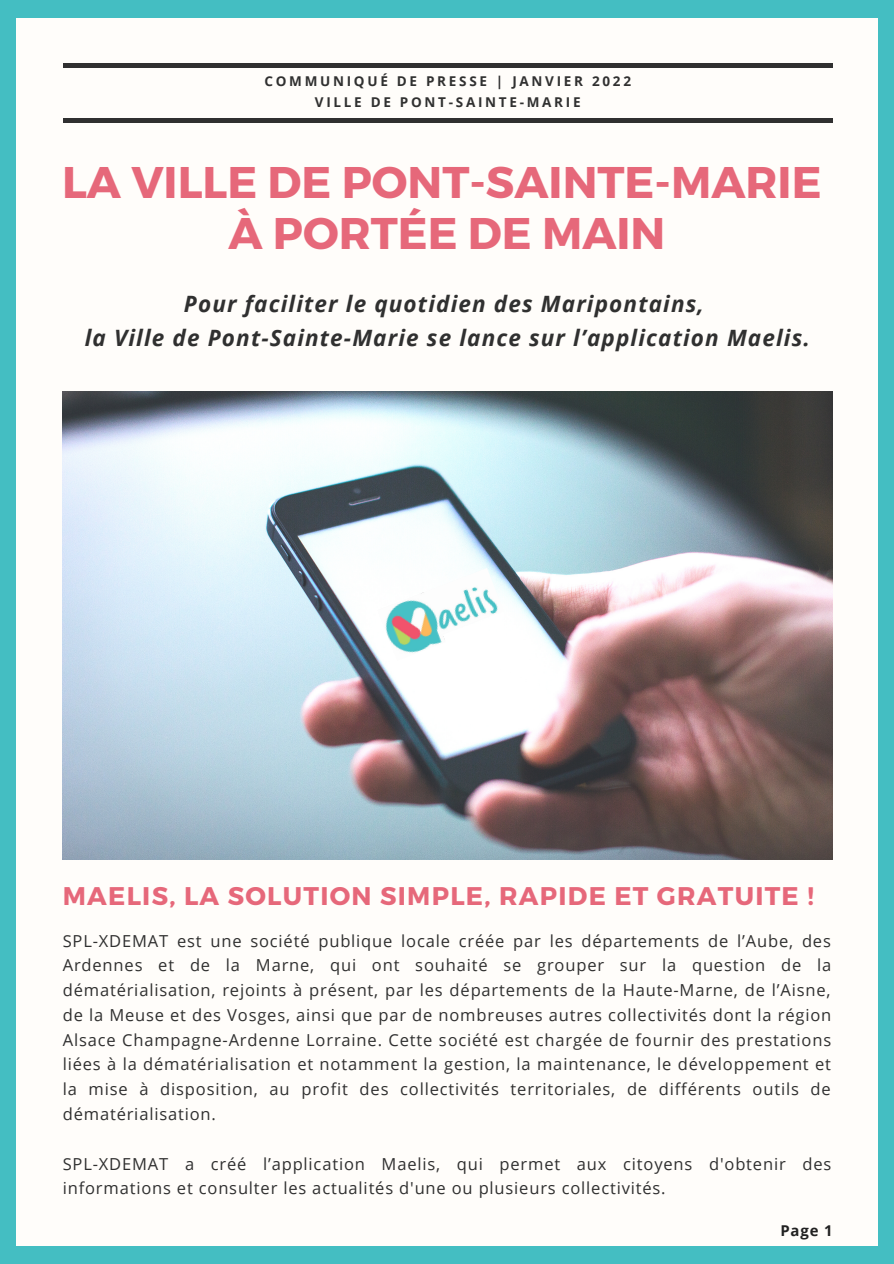
<style>
.page{position:relative;width:894px;height:1264px;background:#fff}
.page>*{position:absolute;margin:0;border:0;box-sizing:border-box;transform-origin:0 0}
.t1{font:700 44.25px "Montserrat";color:#e6687a}
.t2{font:700 25.5px "Montserrat";letter-spacing:.05em;color:#e6687a}
.t3{font:italic 700 22.5px "Open Sans";letter-spacing:.05em;color:#303030}
.t4{font:16.5px/24.8px "Open Sans";letter-spacing:.05em;color:#303030;text-align:justify}
.t5{font:700 14.85px "Open Sans";color:#222}
.t6{font:700 13.5px "Open Sans";letter-spacing:.2em;color:#303030}
</style>
<div class="page">
<div style="left:0;top:0;width:893px;height:1263px;background:#44bec2"></div>
<div style="left:17px;top:18px;width:860px;height:1228px;background:#fffdfa"></div>
<img style="left:62px;top:391px;width:769px;height:468px">
<hr style="left:63px;top:119px;width:769px;height:3px;background:#303030">
<hr style="left:63px;top:64px;width:769px;height:3px;background:#303030">
<img style="left:377px;top:653px;width:68px;height:7px">
<img style="left:377px;top:568px;width:126px;height:85px">
<p class="t6" style="left:264px;top:72px;width:368px">COMMUNIQUÉ DE PRESSE | JANVIER 2022</p>
<p class="t6" style="left:315px;top:92px;width:267px">VILLE DE PONT-SAINTE-MARIE</p>
<p class="t1" style="left:62px;top:154px;width:760px">LA VILLE DE PONT-SAINTE-MARIE</p>
<p class="t1" style="left:228px;top:204px;width:438px">À PORTÉE DE MAIN</p>
<p class="t3" style="left:184px;top:288px;width:521px">Pour faciliter le quotidien des Maripontains,</p>
<p class="t3" style="left:85px;top:322px;width:726px">la Ville de Pont-Sainte-Marie se lance sur l’application Maelis.</p>
<p class="t2" style="left:63px;top:879px;width:752px">MAELIS, LA SOLUTION SIMPLE, RAPIDE ET GRATUITE !</p>
<p class="t4" style="left:63px;top:927px;width:769px">SPL-XDEMAT est une société publique locale créée par les départements de l’Aube, des Ardennes et de la Marne, qui ont souhaité se grouper sur la question de la dématérialisation, rejoints à présent, par les départements de la Haute-Marne, de l’Aisne, de la Meuse et des Vosges, ainsi que par de nombreuses autres collectivités dont la région Alsace Champagne-Ardenne Lorraine. Cette société est chargée de fournir des prestations liées à la dématérialisation et notamment la gestion, la maintenance, le développement et la mise à disposition, au profit des collectivités territoriales, de différents outils de dématérialisation.</p>
<p class="t4" style="left:63px;top:1150px;width:769px">SPL-XDEMAT a créé l’application Maelis, qui permet aux citoyens d'obtenir des informations et consulter les actualités d'une ou plusieurs collectivités.</p>
<p class="t5" style="left:780px;top:1219px;width:54px">Page 1</p>
</div>
